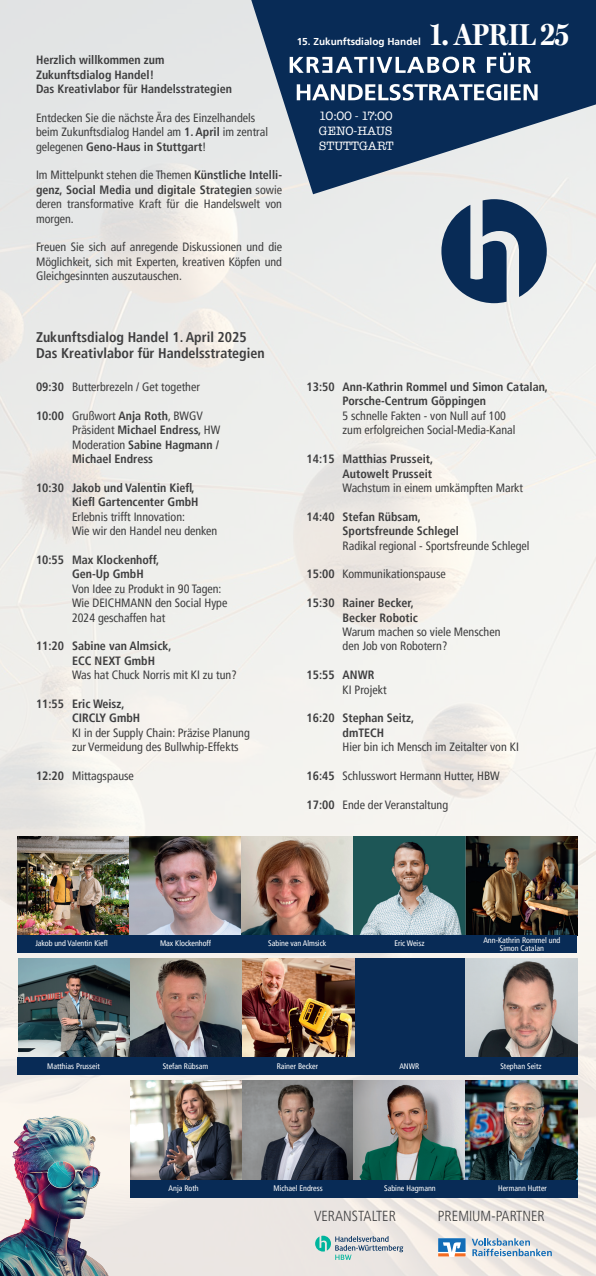
<style>
.page{position:relative;width:596px;height:1276px;background:#fff}
.page>*{position:absolute;margin:0;border:0;box-sizing:border-box;transform-origin:0 0}
.t1{font:700 30.4px "Miller Headline";color:#fff}
.t2{font:300 condensed 14.5px "Frutiger LT Pro";color:#3e3e3f}
.t3{font:700 condensed 14px/16.8px "Frutiger LT Pro";color:#3e3e3f}
.t4{font:12.5px/15px "American Typewriter";letter-spacing:-.01em;color:#fff;text-align:justify}
.t5{font:condensed 12px/14.4px "Frutiger LT Pro";color:#3e3e3f}
.t6{font:700 condensed 12px/14.4px "Frutiger LT Pro";color:#3e3e3f}
.t7{font:700 10px "Frutiger";color:#fff}
.t8{font:condensed 8px/8px "Frutiger LT Pro";color:#fff;text-align:center}
.s1{font-weight:700}
.s2{font-weight:400}
</style>
<div class="page">
<img style="left:0;top:0;width:595px;height:1276px">
<svg style="left:441px;top:199px;width:105px;height:104px;background:#627791"></svg>
<svg style="left:315px;top:1235px;width:88px;height:25px;background:#bcc"></svg>
<svg style="left:471px;top:1238px;width:80px;height:18px"></svg>
<svg style="left:438px;top:1238px;width:27px;height:18px"></svg>
<svg style="left:251px;top:0;width:344px;height:194px;background:#506885"></svg>
<svg style="left:296px;top:84px;width:241px;height:17px"></svg>
<svg style="left:289px;top:53px;width:242px;height:20px"></svg>
<img style="left:18px;top:836px;width:558px;height:100px">
<div style="left:354px;top:958px;width:111px;height:99px;background:#082b56"></div>
<img style="left:18px;top:958px;width:336px;height:99px">
<img style="left:465px;top:958px;width:112px;height:99px">
<img style="left:130px;top:1081px;width:335px;height:99px">
<img style="left:465px;top:1081px;width:112px;height:99px">
<div style="left:18px;top:936px;width:558px;height:17px;background:#082b56"></div>
<div style="left:18px;top:1057px;width:559px;height:17px;background:#082b56"></div>
<div style="left:130px;top:1180px;width:447px;height:17px;background:#082b56"></div>
<img style="left:0;top:1032px;width:116px;height:244px">
<p class="t6" style="left:36px;top:53px;width:197px">Herzlich willkommen zum<br>Zukunftsdialog Handel!<br>Das Kreativlabor für Handelsstrategien</p>
<p class="t5" style="left:36px;top:110px;width:233px">Entdecken Sie die nächste Ära des Einzelhandels beim Zukunftsdialog Handel am <span class="s1">1. April</span> im zentral gelegenen <span class="s1">Geno-Haus in Stuttgart</span>!</p>
<p class="t5" style="left:36px;top:168px;width:247px;text-align:justify">Im Mittelpunkt stehen die Themen <span class="s1">Künstliche Intelli&shy;genz, Social Media und digitale Strategien</span> sowie deren transformative Kraft für die Handelswelt von morgen.</p>
<p class="t5" style="left:36px;top:240px;width:247px;text-align:justify">Freuen Sie sich auf anregende Diskussionen und die Möglichkeit, sich mit Experten, kreativen Köpfen und Gleichgesinnten auszutauschen.</p>
<p class="t7" style="left:296px;top:35px;width:125px">15. Zukunftsdialog Handel</p>
<h1 class="t1" style="left:430px;top:16px;width:140px">1. APRIL 25</h1>
<p class="t4" style="left:319px;top:108px;width:76px">10:00 - 17:00<br>GENO-HAUS STUTTGART</p>
<p class="t3" style="left:36px;top:328px;width:230px">Zukunftsdialog Handel 1. April 2025<br>Das Kreativlabor für Handelsstrategien</p>
<p class="t5" style="left:36px;top:380px;width:165px"><span class="s1">09:30</span> Butterbrezeln / Get together</p>
<p class="t6" style="left:72px;top:408px;width:150px;text-indent:-36px">10:00 <span class="s2">Grußwort</span> Anja Roth<span class="s2">, BWGV<br>Präsident</span> Michael Endress, <span class="s2">HW<br>Moderation</span> Sabine Hagmann /<br>Michael Endress</p>
<p class="t6" style="left:72px;top:480px;width:128px;text-indent:-36px">10:30 Jakob und Valentin Kiefl,<br>Kiefl Gartencenter GmbH</p>
<p class="t5" style="left:72px;top:509px;width:147px">Erlebnis trifft Innovation:<br>Wie wir den Handel neu denken</p>
<p class="t6" style="left:72px;top:552px;width:89px;text-indent:-36px">10:55 Max Klockenhoff,<br>Gen-Up GmbH</p>
<p class="t5" style="left:72px;top:581px;width:157px">Von Idee zu Produkt in 90 Tagen:<br>Wie DEICHMANN den Social Hype<br>2024 geschaffen hat</p>
<p class="t6" style="left:72px;top:639px;width:101px;text-indent:-36px">11:20 Sabine van Almsick,<br>ECC NEXT GmbH</p>
<p class="t5" style="left:72px;top:668px;width:166px">Was hat Chuck Norris mit KI zu tun?</p>
<p class="t6" style="left:72px;top:696px;width:70px;text-indent:-36px">11:55 Eric Weisz,<br>CIRCLY GmbH</p>
<p class="t5" style="left:72px;top:725px;width:179px">KI in der Supply Chain: Präzise Planung zur Vermeidung des Bullwhip-Effekts</p>
<p class="t5" style="left:36px;top:768px;width:99px"><span class="s1">12:20</span> Mittagspause</p>
<p class="t6" style="left:342px;top:380px;width:207px;text-indent:-36px">13:50 Ann-Kathrin Rommel und Simon Catalan,<br>Porsche-Centrum Göppingen</p>
<p class="t5" style="left:342px;top:408px;width:174px">5 schnelle Fakten - von Null auf 100 zum erfolgreichen Social-Media-Kanal</p>
<p class="t6" style="left:306px;top:452px;width:128px;text-align:right">14:15 Matthias Prusseit,<br>Autowelt Prusseit</p>
<p class="t5" style="left:342px;top:480px;width:182px">Wachstum in einem umkämpften Markt</p>
<p class="t6" style="left:342px;top:509px;width:118px;text-indent:-36px">14:40 Stefan Rübsam,<br>Sportsfreunde Schlegel</p>
<p class="t5" style="left:342px;top:538px;width:188px">Radikal regional - Sportsfreunde Schlegel</p>
<p class="t5" style="left:306px;top:567px;width:141px"><span class="s1">15:00</span> Kommunikationspause</p>
<p class="t6" style="left:342px;top:596px;width:77px;text-indent:-36px">15:30 Rainer Becker,<br>Becker Robotic</p>
<p class="t5" style="left:342px;top:624px;width:159px">Warum machen so viele Menschen den Job von Robotern?</p>
<p class="t6" style="left:306px;top:668px;width:69px">15:55 ANWR</p>
<p class="t5" style="left:342px;top:682px;width:45px">KI Projekt</p>
<p class="t6" style="left:306px;top:711px;width:109px;text-align:center">16:20 Stephan Seitz, dmTECH</p>
<p class="t5" style="left:342px;top:740px;width:178px">Hier bin ich Mensch im Zeitalter von KI</p>
<p class="t5" style="left:306px;top:768px;width:195px"><span class="s1">16:45</span> Schlusswort Hermann Hutter, HBW</p>
<p class="t5" style="left:306px;top:797px;width:143px"><span class="s1">17:00</span> Ende der Veranstaltung</p>
<p class="t8" style="left:35px;top:939px;width:74px">Jakob und Valentin Kiefl</p>
<p class="t8" style="left:47px;top:1062px;width:54px">Matthias Prusseit</p>
<p class="t8" style="left:160px;top:939px;width:52px">Max Klockenhoff</p>
<p class="t8" style="left:268px;top:939px;width:60px">Sabine van Almsick</p>
<p class="t8" style="left:394px;top:939px;width:32px">Eric Weisz</p>
<p class="t8" style="left:483px;top:936px;width:79px">Ann-Kathrin Rommel und<br>Simon Catalan</p>
<p class="t8" style="left:163px;top:1062px;width:47px">Stefan Rübsam</p>
<p class="t8" style="left:399px;top:1062px;width:22px">ANWR</p>
<p class="t8" style="left:276px;top:1062px;width:43px">Rainer Becker</p>
<p class="t8" style="left:500px;top:1062px;width:43px">Stephan Seitz</p>
<p class="t8" style="left:168px;top:1184px;width:32px">Anja Roth</p>
<p class="t8" style="left:273px;top:1184px;width:51px">Michael Endress</p>
<p class="t8" style="left:384px;top:1184px;width:53px">Sabine Hagmann</p>
<p class="t8" style="left:498px;top:1184px;width:50px">Hermann Hutter</p>
<p class="t2" style="left:314px;top:1207px;width:83px">VERANSTALTER</p>
<p class="t2" style="left:437px;top:1207px;width:108px">PREMIUM-PARTNER</p>
</div>
